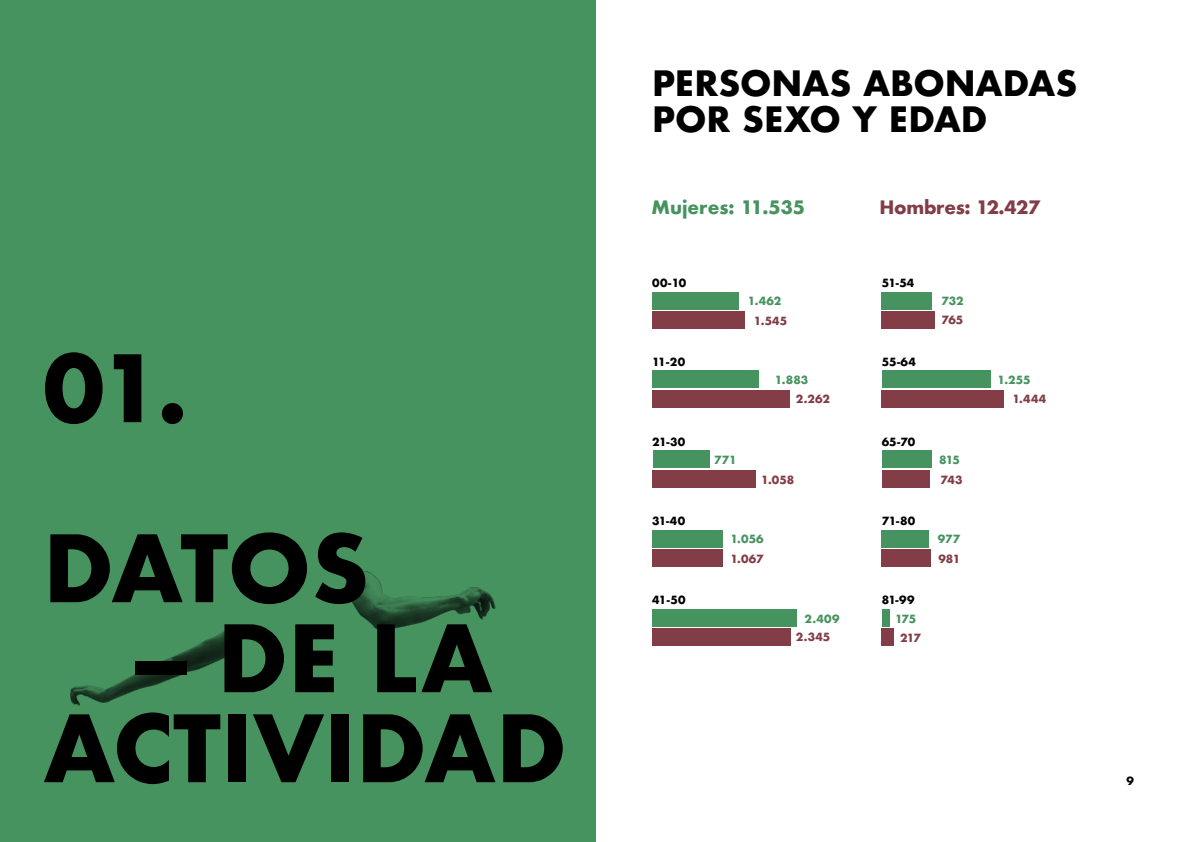
<style>
.page{position:relative;width:1191px;height:842px;background:#fff}
.page>*{position:absolute;margin:0;border:0;box-sizing:border-box;transform-origin:0 0}
.t1{font:700 90px/180px "Futura";color:#000}
.t2{font:700 34px/36px "Futura";letter-spacing:-.005em;color:#000}
.t3{font:700 18px "Futura";color:#479360}
.t4{font:700 18px "Futura";letter-spacing:-.02em;color:#823d46}
.t5{font:700 11px "Futura";letter-spacing:-.005em;color:#000}
.t6{font:700 11px "Futura";color:#823d46}
.t7{font:700 11px "Futura";color:#479360}
</style>
<div class="page">
<div style="left:0;top:0;width:596px;height:842px;background:#479360"></div>
<div style="left:652px;top:312px;width:92px;height:17px;background:#823d46"></div>
<div style="left:881px;top:312px;width:54px;height:17px;background:#823d46"></div>
<div style="left:881px;top:390px;width:122px;height:17px;background:#823d46"></div>
<div style="left:653px;top:471px;width:103px;height:17px;background:#823d46"></div>
<div style="left:882px;top:471px;width:47px;height:17px;background:#823d46"></div>
<div style="left:881px;top:550px;width:49px;height:17px;background:#823d46"></div>
<div style="left:652px;top:550px;width:71px;height:17px;background:#823d46"></div>
<div style="left:881px;top:629px;width:13px;height:17px;background:#823d46"></div>
<div style="left:652px;top:628px;width:138px;height:17px;background:#823d46"></div>
<div style="left:652px;top:292px;width:87px;height:17px;background:#479360"></div>
<div style="left:881px;top:292px;width:51px;height:17px;background:#479360"></div>
<div style="left:652px;top:371px;width:106px;height:17px;background:#479360"></div>
<div style="left:881px;top:371px;width:109px;height:17px;background:#479360"></div>
<div style="left:653px;top:451px;width:56px;height:17px;background:#479360"></div>
<div style="left:882px;top:451px;width:49px;height:17px;background:#479360"></div>
<div style="left:881px;top:530px;width:48px;height:17px;background:#479360"></div>
<div style="left:652px;top:530px;width:71px;height:17px;background:#479360"></div>
<div style="left:881px;top:609px;width:8px;height:17px;background:#479360"></div>
<div style="left:652px;top:609px;width:145px;height:17px;background:#479360"></div>
<div style="left:652px;top:390px;width:138px;height:17px;background:#823d46"></div>
<img style="left:70px;top:624px;width:163px;height:81px">
<img style="left:345px;top:572px;width:151px;height:56px">
<h1 class="t1" style="left:43px;top:298px;width:327px">01.<br>DATOS</h1>
<h1 class="t1" style="left:43px;top:613px;width:525px;line-height:90px;text-align:center">-- DE LA<br>ACTIVIDAD</h1>
<h2 class="t2" style="left:652px;top:65px;width:427px">PERSONAS ABONADAS<br>POR SEXO Y EDAD</h2>
<h3 class="t3" style="left:651px;top:194px;width:155px">Mujeres: 11.535</h3>
<h3 class="t4" style="left:879px;top:194px;width:162px">Hombres: 12.427</h3>
<p class="t5" style="left:652px;top:275px;width:35px">00-10</p>
<p class="t5" style="left:881px;top:275px;width:34px">51-54</p>
<p class="t7" style="left:748px;top:293px;width:35px">1.462</p>
<p class="t7" style="left:941px;top:293px;width:24px">732</p>
<p class="t6" style="left:753px;top:313px;width:35px">1.545</p>
<p class="t6" style="left:941px;top:312px;width:23px">765</p>
<p class="t5" style="left:652px;top:354px;width:34px">11-20</p>
<p class="t5" style="left:881px;top:354px;width:36px">55-64</p>
<p class="t7" style="left:775px;top:372px;width:35px">1.883</p>
<p class="t7" style="left:997px;top:372px;width:35px">1.255</p>
<p class="t6" style="left:796px;top:391px;width:36px">2.262</p>
<p class="t6" style="left:1012px;top:391px;width:35px">1.444</p>
<p class="t5" style="left:652px;top:434px;width:35px">21-30</p>
<p class="t5" style="left:881px;top:434px;width:35px">65-70</p>
<p class="t7" style="left:714px;top:452px;width:24px">771</p>
<p class="t7" style="left:939px;top:452px;width:22px">815</p>
<p class="t6" style="left:761px;top:472px;width:35px">1.058</p>
<p class="t6" style="left:940px;top:472px;width:23px">743</p>
<p class="t5" style="left:652px;top:513px;width:34px">31-40</p>
<p class="t5" style="left:881px;top:513px;width:35px">71-80</p>
<p class="t7" style="left:730px;top:531px;width:35px">1.056</p>
<p class="t7" style="left:937px;top:531px;width:24px">977</p>
<p class="t6" style="left:730px;top:551px;width:35px">1.067</p>
<p class="t6" style="left:938px;top:551px;width:23px">981</p>
<p class="t5" style="left:652px;top:592px;width:35px">41-50</p>
<p class="t5" style="left:881px;top:592px;width:34px">81-99</p>
<p class="t7" style="left:804px;top:611px;width:36px">2.409</p>
<p class="t7" style="left:895px;top:610px;width:23px">175</p>
<p class="t6" style="left:796px;top:629px;width:36px">2.345</p>
<p class="t6" style="left:900px;top:630px;width:22px">217</p>
<p class="t5" style="left:1126px;top:773px;width:9px">9</p>
</div>
